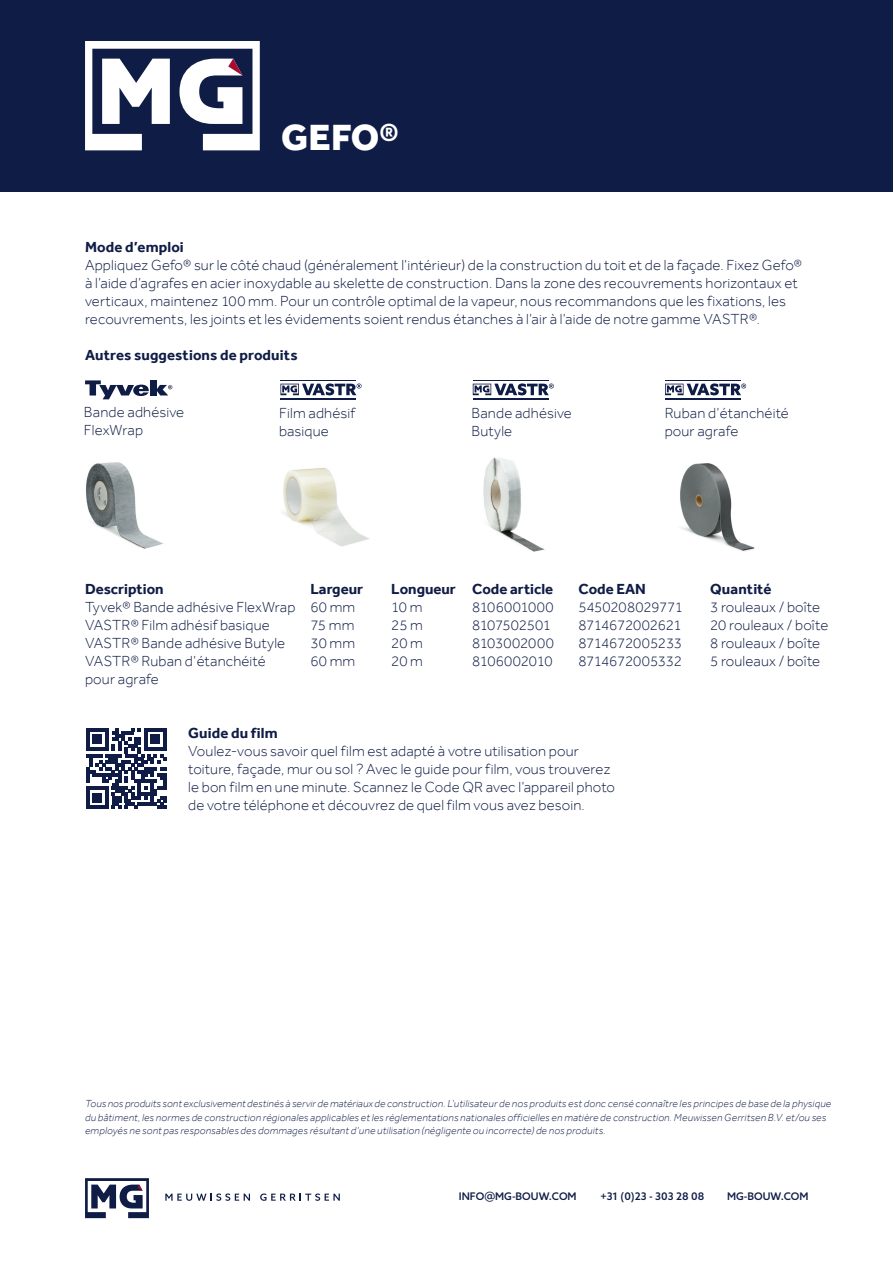
<style>
.page{position:relative;width:893px;height:1263px;background:#fff}
.page>*{position:absolute;margin:0;border:0;box-sizing:border-box;transform-origin:0 0}
.t1{font:800 37.5px "Effra";color:#fff}
.t2{font:300 15px/18px "Effra";letter-spacing:.01em;color:#0f1c45}
.t3{font:700 15px "Effra";letter-spacing:.005em;color:#0f1c45}
.t4{font:300 15px "Effra";letter-spacing:-.02em;color:#0f1c45}
.t5{font:300 15px "Effra";letter-spacing:-.025em;color:#0f1c45}
.t6{font:300 15px "Effra";letter-spacing:-.01em;color:#0f1c45}
.t7{font:italic 300 10.5px/13.5px "Effra";letter-spacing:.02em;color:#0f1c45}
.t8{font:500 10.5px "Azo Sans";color:#0f1c45}
.s1{font-size:13.5px}
</style>
<div class="page">
<div style="left:0;top:0;width:893px;height:191px;background:#0f1c45"></div>
<img style="left:282px;top:468px;width:88px;height:79px">
<img style="left:483px;top:457px;width:62px;height:95px">
<img style="left:86px;top:462px;width:77px;height:87px">
<svg style="left:280px;top:383px;width:82px;height:12px"></svg>
<hr style="left:280px;top:398px;width:76px;height:2px;background:#0f1c45">
<hr style="left:280px;top:380px;width:76px;height:1px;background:#0f1c45">
<svg style="left:85px;top:380px;width:64px;height:19px"></svg>
<div style="left:150px;top:380px;width:6px;height:16px;background:#0f1c45"></div>
<svg style="left:156px;top:385px;width:16px;height:10px"></svg>
<svg style="left:473px;top:383px;width:81px;height:12px"></svg>
<hr style="left:473px;top:398px;width:76px;height:2px;background:#0f1c45">
<hr style="left:473px;top:380px;width:76px;height:1px;background:#0f1c45">
<svg style="left:665px;top:383px;width:81px;height:12px"></svg>
<hr style="left:665px;top:398px;width:76px;height:2px;background:#0f1c45">
<hr style="left:665px;top:380px;width:76px;height:1px;background:#0f1c45">
<img style="left:680px;top:463px;width:75px;height:88px">
<svg style="left:86px;top:728px;width:81px;height:81px"></svg>
<hr style="left:86px;top:806px;width:23px;height:3px;background:#0f1c45">
<div style="left:92px;top:793px;width:10px;height:9px;background:#0f1c45"></div>
<svg style="left:85px;top:41px;width:175px;height:109px"></svg>
<svg style="left:165px;top:1193px;width:85px;height:8px"></svg>
<svg style="left:260px;top:1193px;width:80px;height:8px"></svg>
<svg style="left:85px;top:1178px;width:64px;height:40px"></svg>
<h1 class="t1" style="left:281px;top:115px;width:119px">GEFO®</h1>
<p class="t3" style="left:85px;top:238px;width:100px">Mode d’emploi</p>
<p class="t2" style="left:85px;top:256px;width:718px">Appliquez Gefo® sur le côté chaud (généralement l’intérieur) de la construction du toit et de la façade. Fixez Gefo® à l’aide d’agrafes en acier inoxydable au skelette de construction. Dans la zone des recouvrements horizontaux et verticaux, maintenez 100 mm. Pour un contrôle optimal de la vapeur, nous recommandons que les fixations, les recouvrements, les joints et les évidements soient rendus étanches à l’air à l’aide de notre gamme VASTR®.</p>
<p class="t3" style="left:85px;top:346px;width:214px">Autres suggestions de produits</p>
<p class="t2" style="left:84px;top:403px;width:102px">Bande adhésive<br>FlexWrap</p>
<p class="t2" style="left:279px;top:403px;width:77px">Film adhésif basique</p>
<p class="t2" style="left:472px;top:403px;width:102px">Bande adhésive<br>Butyle</p>
<p class="t2" style="left:665px;top:403px;width:126px">Ruban d’étanchéité pour agrafe</p>
<p class="t3" style="left:85px;top:580px;width:80px">Description</p>
<p class="t3" style="left:310px;top:580px;width:54px">Largeur</p>
<p class="t3" style="left:391px;top:580px;width:164px">Longueur Code article</p>
<p class="t3" style="left:578px;top:580px;width:69px">Code EAN</p>
<p class="t3" style="left:710px;top:580px;width:63px">Quantité</p>
<p class="t2" style="left:85px;top:598px;width:272px">Tyvek® Bande adhésive FlexWrap 60 mm</p>
<p class="t2" style="left:391px;top:598px;width:33px">10 m</p>
<p class="t2" style="left:472px;top:598px;width:83px">8106001000</p>
<p class="t2" style="left:578px;top:598px;width:106px">5450208029771</p>
<p class="t2" style="left:710px;top:598px;width:112px">3 rouleaux / boîte</p>
<p class="t2" style="left:85px;top:616px;width:186px">VASTR® Film adhésif basique</p>
<p class="t2" style="left:310px;top:616px;width:45px">75 mm</p>
<p class="t2" style="left:391px;top:616px;width:33px">25 m</p>
<p class="t5" style="left:472px;top:616px;width:81px">8107502501</p>
<p class="t4" style="left:578px;top:616px;width:105px">8714672002621</p>
<p class="t2" style="left:710px;top:616px;width:120px">20 rouleaux / boîte</p>
<p class="t2" style="left:85px;top:634px;width:202px">VASTR® Bande adhésive Butyle</p>
<p class="t2" style="left:310px;top:634px;width:46px">30 mm</p>
<p class="t2" style="left:391px;top:634px;width:33px">20 m</p>
<p class="t2" style="left:472px;top:634px;width:83px">8103002000</p>
<p class="t4" style="left:578px;top:634px;width:105px">8714672005233</p>
<p class="t2" style="left:710px;top:634px;width:112px">8 rouleaux / boîte</p>
<p class="t2" style="left:85px;top:652px;width:182px">VASTR® Ruban d’étanchéité pour agrafe</p>
<p class="t2" style="left:310px;top:652px;width:46px">60 mm</p>
<p class="t2" style="left:391px;top:652px;width:33px">20 m</p>
<p class="t6" style="left:472px;top:652px;width:82px">8106002010</p>
<p class="t4" style="left:578px;top:652px;width:105px">8714672005332</p>
<p class="t2" style="left:710px;top:652px;width:112px">5 rouleaux / boîte</p>
<p class="t3" style="left:188px;top:724px;width:91px">Guide du film</p>
<p class="t2" style="left:188px;top:742px;width:428px">Voulez-vous savoir quel film est adapté à votre utilisation pour toiture, façade, mur ou sol ? Avec le guide pour film, vous trouverez le bon film en une minute. Scannez le Code QR avec l’appareil photo de votre téléphone et découvrez de quel film vous avez besoin.</p>
<p class="t7" style="left:85px;top:1097px;width:748px">Tous nos produits sont exclusivement destinés à servir de matériaux de construction. L’utilisateur de nos produits est donc censé connaître les principes de base de la physique du bâtiment, les normes de construction régionales applicables et les réglementations nationales officielles en matière de construction. Meuwissen Gerritsen B.V. et/ou ses employés ne sont pas responsables des dommages résultant d’une utilisation (négligente ou incorrecte) de nos produits.</p>
<p class="t8" style="left:459px;top:1190px;width:119px">INFO<span class="s1">@</span>MG-BOUW.COM</p>
<p class="t8" style="left:600px;top:1190px;width:105px">+31 (0)23 - 303 28 08</p>
<p class="t8" style="left:727px;top:1190px;width:83px">MG-BOUW.COM</p>
</div>
